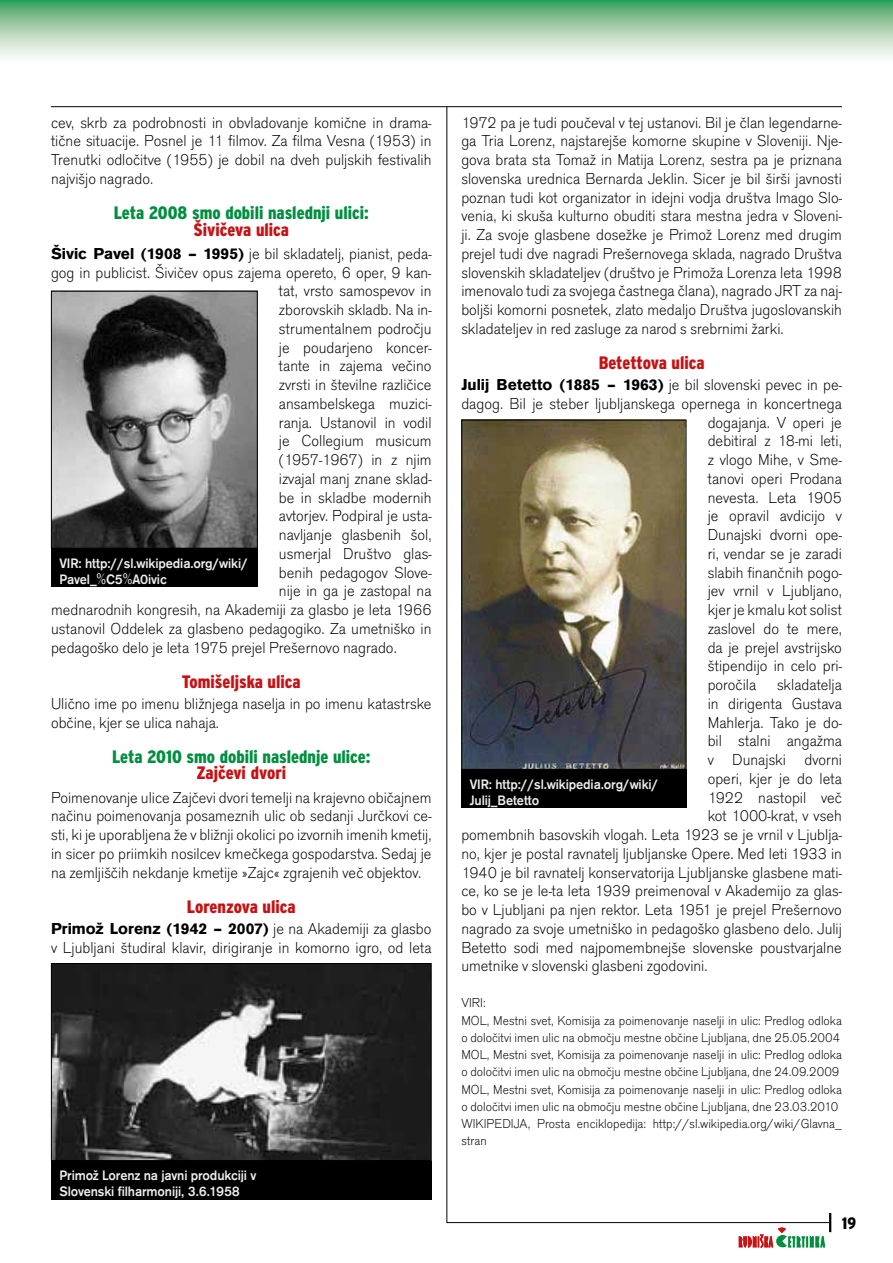
<style>
.page{position:relative;width:893px;height:1263px;background:#fff}
.page>*{position:absolute;margin:0;border:0;box-sizing:border-box;transform-origin:0 0}
.t1{font:900 18px "Interstate Cond";color:#c51315}
.t2{font:900 18px "Interstate Cond";color:#008e3f}
.t3{font:16.5px/18.8px "Accius TEE Ligh";color:#000;text-align:justify}
.t4{font:700 16.5px "Accius TEE";color:#000}
.t5{font:900 16.5px "Interstate Cond";color:#000}
.t6{font:500 14.25px/15.8px "Accius TEE";letter-spacing:-.01em;color:#ededed;scale:.95 1}
.t7{font:13.5px/17.2px "Accius TEE Ligh";color:#000}
.s1{font-family:"Accius TEE";font-weight:700}
.s2{font-family:"Accius TEE Ligh";font-weight:400}
</style>
<div class="page">
<svg style="left:0;top:0;width:893px;height:57px;background:#a1ceac"></svg>
<svg style="left:446px;top:107px;width:384px;height:1116px"></svg>
<hr style="left:51px;top:106px;width:791px;height:1px;background:#000">
<svg style="left:739px;top:1213px;width:92px;height:35px"></svg>
<img style="left:53px;top:293px;width:203px;height:254px">
<div style="left:51px;top:291px;width:207px;height:258px;border:1px solid #000"></div>
<img style="left:53px;top:965px;width:377px;height:194px">
<div style="left:51px;top:963px;width:381px;height:198px;border:1px solid #000"></div>
<img style="left:463px;top:422px;width:221px;height:346px">
<div style="left:461px;top:420px;width:225px;height:350px;border:1px solid #000"></div>
<div style="left:51px;top:549px;width:207px;height:38px;background:#000"></div>
<div style="left:51px;top:1161px;width:381px;height:38px;background:#000"></div>
<div style="left:461px;top:770px;width:225px;height:38px;background:#000"></div>
<p class="t3" style="left:51px;top:113px;width:382px">cev, skrb za podrobnosti in obvladovanje komične in drama&shy;tične situacije. Posnel je 11 filmov. Za filma Vesna (1953) in Trenutki odločitve (1955) je dobil na dveh puljskih festivalih najvišjo nagrado.</p>
<p class="t2" style="left:114px;top:203px;width:257px">Leta 2008 smo dobili naslednji ulici:</p>
<p class="t1" style="left:194px;top:219px;width:97px">©iviËeva ulica</p>
<p class="t3" style="left:51px;top:244px;width:382px"><span class="s1">Šivic Pavel (1908 – 1995)</span> je bil skladatelj, pianist, peda-</p>
<p class="t3" style="left:51px;top:263px;width:382px">gog in publicist. Šivičev opus zajema opereto, 6 oper, 9 kan-</p>
<p class="t3" style="left:279px;top:282px;width:154px">tat, vrsto samospevov in</p>
<p class="t3" style="left:279px;top:300px;width:154px">zborovskih skladb. Na in-</p>
<p class="t3" style="left:279px;top:319px;width:154px">strumentalnem področju</p>
<p class="t3" style="left:279px;top:338px;width:154px">je poudarjeno koncer-</p>
<p class="t3" style="left:279px;top:357px;width:154px">tante in zajema večino</p>
<p class="t3" style="left:279px;top:375px;width:154px">zvrsti in številne različice</p>
<p class="t3" style="left:279px;top:394px;width:154px">ansambelskega muzici-</p>
<p class="t3" style="left:279px;top:413px;width:154px">ranja. Ustanovil in vodil</p>
<p class="t3" style="left:279px;top:432px;width:154px">je Collegium musicum</p>
<p class="t3" style="left:279px;top:450px;width:154px">(1957-1967) in z njim</p>
<p class="t3" style="left:279px;top:469px;width:154px">izvajal manj znane sklad-</p>
<p class="t3" style="left:279px;top:488px;width:154px">be in skladbe modernih</p>
<p class="t3" style="left:279px;top:507px;width:154px">avtorjev. Podpiral je usta-</p>
<p class="t3" style="left:279px;top:525px;width:154px">navljanje glasbenih šol,</p>
<p class="t3" style="left:279px;top:544px;width:154px">usmerjal Društvo glas-</p>
<p class="t3" style="left:279px;top:563px;width:154px">benih pedagogov Slove-</p>
<p class="t3" style="left:279px;top:582px;width:154px">nije in ga je zastopal na</p>
<p class="t3" style="left:51px;top:600px;width:382px">mednarodnih kongresih, na Akademiji za glasbo je leta 1966</p>
<p class="t3" style="left:51px;top:619px;width:382px">ustanovil Oddelek za glasbeno pedagogiko. Za umetniško in</p>
<p class="t3" style="left:51px;top:638px;width:347px">pedagoško delo je leta 1975 prejel Prešernovo nagrado.</p>
<p class="t1" style="left:182px;top:672px;width:120px">Tomišeljska ulica</p>
<p class="t3" style="left:51px;top:694px;width:382px">Ulično ime po imenu bližnjega naselja in po imenu katastrske občine, kjer se ulica nahaja.</p>
<p class="t2" style="left:112px;top:747px;width:260px">Leta 2010 smo dobili naslednje ulice:</p>
<p class="t1" style="left:196px;top:763px;width:91px">ZajËevi dvori</p>
<p class="t3" style="left:51px;top:788px;width:382px">Poimenovanje ulice Zajčevi dvori temelji na krajevno običajnem načinu poimenovanja posameznih ulic ob sedanji Jurčkovi ce&shy;sti, ki je uporabljena že v bližnji okolici po izvornih imenih kmetij, in sicer po priimkih nosilcev kmečkega gospodarstva. Sedaj je na zemljiščih nekdanje kmetije »Zajc« zgrajenih več objektov.</p>
<p class="t1" style="left:187px;top:897px;width:110px">Lorenzova ulica</p>
<p class="t4" style="left:51px;top:919px;width:382px">Primož Lorenz (1942 – 2007) <span class="s2">je na Akademiji za glasbo</span></p>
<p class="t3" style="left:51px;top:938px;width:382px">v Ljubljani študiral klavir, dirigiranje in komorno igro, od leta</p>
<p class="t6" style="left:60px;top:555px;width:200px">VIR: http://sl.wikipedia.org/wiki/<br>Pavel_%C5%A0ivic</p>
<p class="t6" style="left:60px;top:1168px;width:209px">Primož Lorenz na javni produkciji v<br>Slovenski filharmoniji, 3.6.1958</p>
<p class="t3" style="left:461px;top:113px;width:382px">1972 pa je tudi poučeval v tej ustanovi. Bil je član legendarne&shy;ga Tria Lorenz, najstarejše komorne skupine v Sloveniji. Nje&shy;gova brata sta Tomaž in Matija Lorenz, sestra pa je priznana slovenska urednica Bernarda Jeklin. Sicer je bil širši javnosti poznan tudi kot organizator in idejni vodja društva Imago Slo&shy;venia, ki skuša kulturno obuditi stara mestna jedra v Sloveni&shy;ji. Za svoje glasbene dosežke je Primož Lorenz med drugim prejel tudi dve nagradi Prešernovega sklada, nagrado Društva slovenskih skladateljev (društvo je Primoža Lorenza leta 1998 imenovalo tudi za svojega častnega člana), nagrado JRT za naj&shy;boljši komorni posnetek, zlato medaljo Društva jugoslovanskih skladateljev in red zasluge za narod s srebrnimi žarki.</p>
<p class="t1" style="left:599px;top:353px;width:108px">Betettova ulica</p>
<p class="t3" style="left:461px;top:375px;width:382px"><span class="s1">Julij Betetto (1885 – 1963)</span> je bil slovenski pevec in pe-</p>
<p class="t3" style="left:461px;top:394px;width:382px">dagog. Bil je steber ljubljanskega opernega in koncertnega</p>
<p class="t3" style="left:708px;top:413px;width:136px">dogajanja. V operi je</p>
<p class="t3" style="left:708px;top:432px;width:136px">debitiral z 18-mi leti,</p>
<p class="t3" style="left:708px;top:450px;width:136px">z vlogo Mihe, v Sme-</p>
<p class="t3" style="left:708px;top:469px;width:136px">tanovi operi Prodana</p>
<p class="t3" style="left:708px;top:488px;width:136px">nevesta. Leta 1905</p>
<p class="t3" style="left:708px;top:507px;width:136px">je opravil avdicijo v</p>
<p class="t3" style="left:708px;top:525px;width:136px">Dunajski dvorni ope-</p>
<p class="t3" style="left:708px;top:544px;width:136px">ri, vendar se je zaradi</p>
<p class="t3" style="left:708px;top:563px;width:136px">slabih finančnih pogo-</p>
<p class="t3" style="left:708px;top:582px;width:136px">jev vrnil v Ljubljano,</p>
<p class="t3" style="left:708px;top:600px;width:136px">kjer je kmalu kot solist</p>
<p class="t3" style="left:708px;top:619px;width:136px">zaslovel do te mere,</p>
<p class="t3" style="left:708px;top:638px;width:136px">da je prejel avstrijsko</p>
<p class="t3" style="left:708px;top:657px;width:136px">štipendijo in celo pri-</p>
<p class="t3" style="left:708px;top:675px;width:50px">poročila</p>
<p class="t3" style="left:777px;top:675px;width:66px">skladatelja</p>
<p class="t3" style="left:708px;top:694px;width:136px">in dirigenta Gustava</p>
<p class="t3" style="left:708px;top:713px;width:136px">Mahlerja. Tako je do-</p>
<p class="t3" style="left:708px;top:732px;width:136px">bil stalni angažma</p>
<p class="t3" style="left:708px;top:750px;width:136px">v Dunajski dvorni</p>
<p class="t3" style="left:708px;top:769px;width:136px">operi, kjer je do leta</p>
<p class="t3" style="left:708px;top:788px;width:136px">1922 nastopil več</p>
<p class="t3" style="left:708px;top:807px;width:136px">kot 1000-krat, v vseh</p>
<p class="t3" style="left:461px;top:825px;width:382px">pomembnih basovskih vlogah. Leta 1923 se je vrnil v Ljublja-</p>
<p class="t3" style="left:461px;top:844px;width:382px">no, kjer je postal ravnatelj ljubljanske Opere. Med leti 1933 in</p>
<p class="t3" style="left:461px;top:863px;width:382px">1940 je bil ravnatelj konservatorija Ljubljanske glasbene mati-</p>
<p class="t3" style="left:461px;top:882px;width:382px">ce, ko se je le-ta leta 1939 preimenoval v Akademijo za glas-</p>
<p class="t3" style="left:461px;top:900px;width:382px">bo v Ljubljani pa njen rektor. Leta 1951 je prejel Prešernovo</p>
<p class="t3" style="left:461px;top:919px;width:382px">nagrado za svoje umetniško in pedagoško glasbeno delo. Julij</p>
<p class="t3" style="left:461px;top:938px;width:382px">Betetto sodi med najpomembnejše slovenske poustvarjalne</p>
<p class="t3" style="left:461px;top:957px;width:248px">umetnike v slovenski glasbeni zgodovini.</p>
<p class="t7" style="left:461px;top:994px;width:382px">VIRI:<br>MOL, Mestni svet, Komisija za poimenovanje naselji in ulic: Predlog odloka o določitvi imen ulic na območju mestne občine Ljubljana, dne 25.05.2004<br>MOL, Mestni svet, Komisija za poimenovanje naselji in ulic: Predlog odloka o določitvi imen ulic na območju mestne občine Ljubljana, dne 24.09.2009<br>MOL, Mestni svet, Komisija za poimenovanje naselji in ulic: Predlog odloka o določitvi imen ulic na območju mestne občine Ljubljana, dne 23.03.2010<br>WIKIPEDIJA, Prosta enciklopedija: http://sl.wikipedia.org/wiki/Glavna_ stran</p>
<p class="t6" style="left:470px;top:776px;width:200px">VIR: http://sl.wikipedia.org/wiki/<br>Julij_Betetto</p>
<p class="t5" style="left:842px;top:1214px;width:16px">19</p>
</div>
